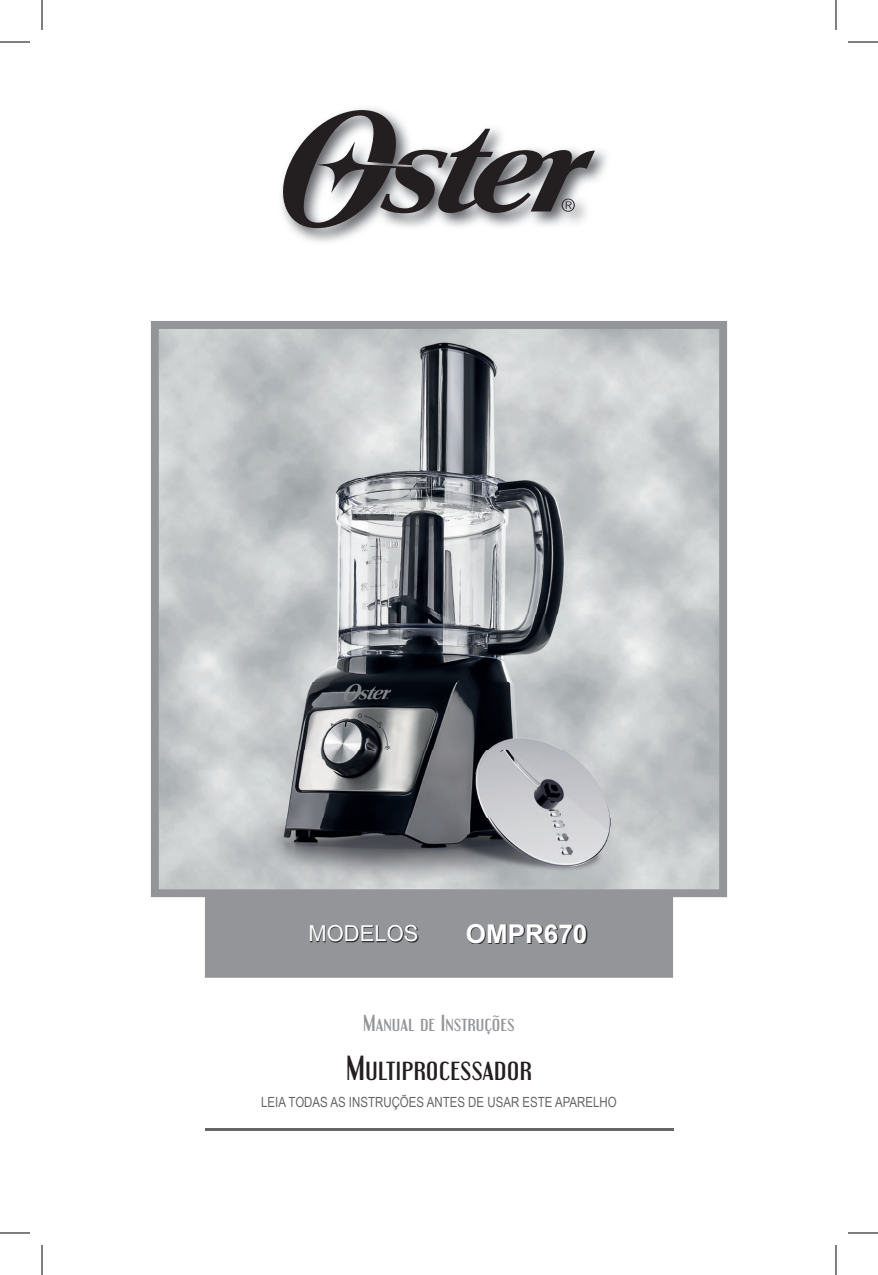
<style>
.page{position:relative;width:878px;height:1275px;background:#fff}
.page>*{position:absolute;margin:0;border:0;box-sizing:border-box;transform-origin:0 0}
.t1{font:30px "Engebrechtre Rg";color:#231f20}
.t2{font:700 26px "Arial";color:#fff}
.t3{font:22px "Arial";color:#fff}
.t4{font:20px "Engebrechtre Rg";color:#939598}
.t5{font:14px "Arial Narrow";color:#656568}
</style>
<div class="page">
<img style="left:292px;top:108px;width:315px;height:134px">
<svg style="left:281px;top:110px;width:314px;height:119px"></svg>
<svg style="left:151px;top:321px;width:576px;height:656px;background:#b7b9bb"></svg>
<hr style="left:205px;top:1129px;width:468px;height:2px;background:#656568">
<img style="left:467px;top:924px;width:120px;height:19px">
<img style="left:311px;top:926px;width:107px;height:16px">
<img style="left:254px;top:342px;width:356px;height:545px">
<hr style="left:0;top:42px;width:30px;height:1px;background:#000">
<hr style="left:848px;top:42px;width:30px;height:1px;background:#000">
<hr style="left:0;top:1232px;width:30px;height:1px;background:#000">
<hr style="left:848px;top:1232px;width:30px;height:1px;background:#000">
<hr style="left:42px;top:0;width:1px;height:30px;background:#000">
<hr style="left:42px;top:1245px;width:1px;height:30px;background:#000">
<hr style="left:835px;top:0;width:1px;height:30px;background:#000">
<hr style="left:835px;top:1245px;width:1px;height:30px;background:#000">
<h3 class="t3" style="left:308px;top:919px;width:112px">MODELOS</h3>
<h2 class="t2" style="left:466px;top:916px;width:123px">OMPR670</h2>
<h3 class="t4" style="left:363px;top:1010px;width:153px">Manual de Instruções</h3>
<h1 class="t1" style="left:346px;top:1050px;width:187px">Multiprocessador</h1>
<p class="t5" style="left:261px;top:1092px;width:357px">LEIA TODAS AS INSTRUÇÕES ANTES DE USAR ESTE APARELHO</p>
</div>
